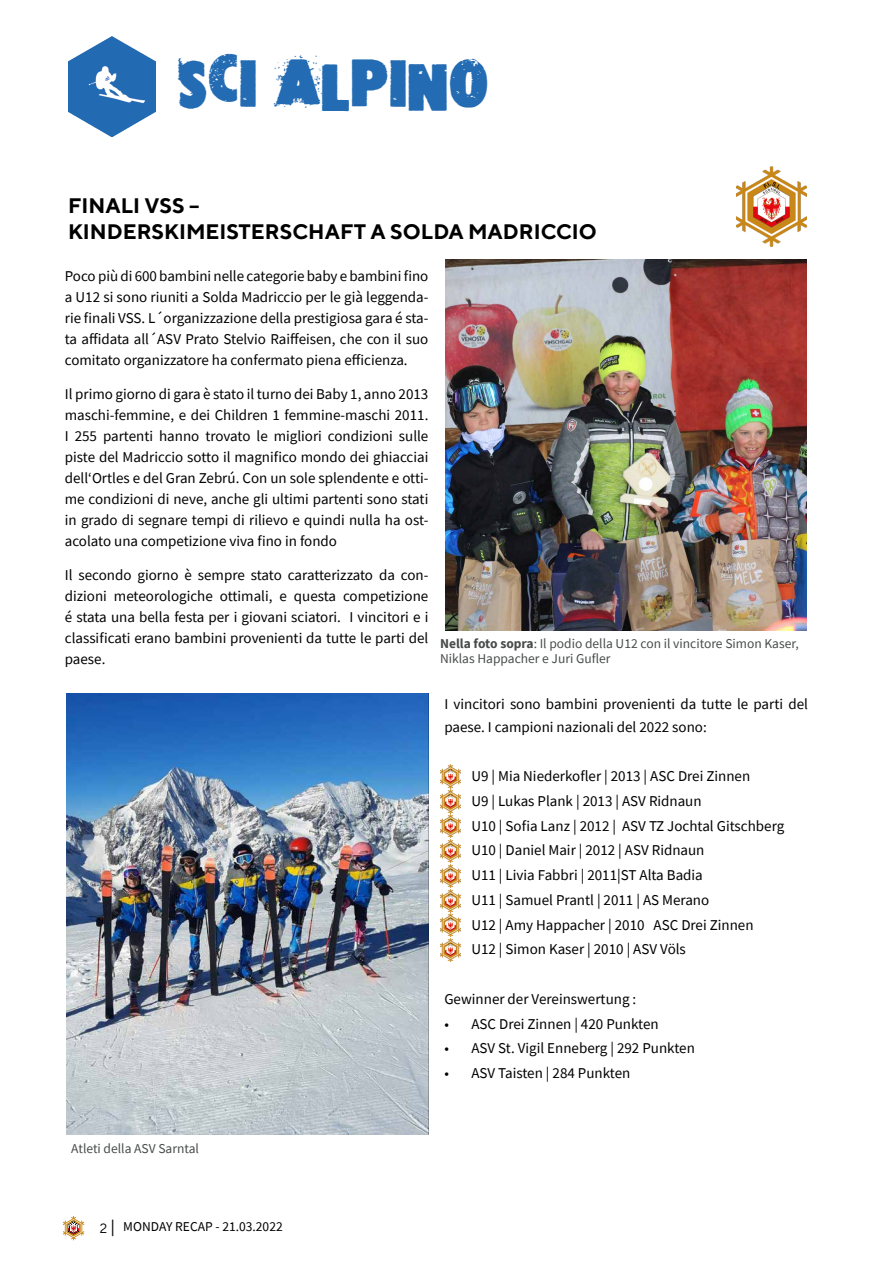
<style>
.page{position:relative;width:893px;height:1263px;background:#fff}
.page>*{position:absolute;margin:0;border:0;box-sizing:border-box;transform-origin:0 0}
.t1{font:45px "Freepress";color:#236bb2}
.t2{font:700 21px/25.5px "TT Norms";color:#000}
.t3{font:15px/21px "Source Sans Pro";color:#000;text-align:justify}
.t4{font:13.5px/15px "Source Sans Pro";color:#484b4a}
.t5{font:13.5px "Source Sans Pro";color:#000}
.s1{font-weight:700}
.s2{font-family:"TT Norms"}
.s3{font-family:"Myriad Pro";font-size:16.5px}
</style>
<div class="page">
<svg style="left:63px;top:1216px;width:21px;height:24px"></svg>
<img style="left:68px;top:36px;width:87px;height:101px">
<img style="left:737px;top:166px;width:70px;height:81px">
<img style="left:445px;top:259px;width:362px;height:371px">
<img style="left:67px;top:693px;width:361px;height:441px">
<img style="left:440px;top:765px;width:20px;height:23px">
<img style="left:440px;top:790px;width:20px;height:146px">
<img style="left:440px;top:938px;width:20px;height:23px">
<h1 class="t1" style="left:178px;top:54px;width:312px">SCI ALPINO</h1>
<h2 class="t2" style="left:68px;top:192px;width:530px">FINALI VSS –<br>KINDERSKIMEISTERSCHAFT A SOLDA MADRICCIO</h2>
<p class="t3" style="left:65px;top:266px;width:365px">Poco più di 600 bambini nelle categorie baby e bambini fino a U12 si sono riuniti a Solda Madriccio per le già leggenda&shy;rie finali VSS. L´organizzazione della prestigiosa gara é sta&shy;ta affidata all´ASV Prato Stelvio Raiffeisen, che con il suo comitato organizzatore ha confermato piena efficienza.</p>
<p class="t3" style="left:65px;top:383px;width:365px">Il primo giorno di gara è stato il turno dei Baby 1, anno 2013 maschi-femmine, e dei Children 1 femmine-maschi 2011.<br>I 255 partenti hanno trovato le migliori condizioni sulle piste del Madriccio sotto il magnifico mondo dei ghiacciai dell‘Ortles e del Gran Zebrú. Con un sole splendente e otti&shy;me condizioni di neve, anche gli ultimi partenti sono stati in grado di segnare tempi di rilievo e quindi nulla ha ost&shy;acolato una competizione viva fino in fondo</p>
<p class="t3" style="left:65px;top:564px;width:365px">Il secondo giorno è sempre stato caratterizzato da con&shy;dizioni meteorologiche ottimali, e questa competizione é stata una bella festa per i giovani sciatori. I vincitori e i classificati erano bambini provenienti da tutte le parti del paese.</p>
<p class="t4" style="left:440px;top:636px;width:360px"><span class="s1">Nella foto sopra</span>: Il podio della U12 con il vincitore Simon Kaser,<br>Niklas Happacher e Juri Gufler</p>
<p class="t3" style="left:444px;top:693px;width:365px;line-height:22.5px">I vincitori sono bambini provenienti da tutte le parti del paese. I campioni nazionali del 2022 sono:</p>
<p class="t3" style="left:444px;top:766px;width:307px">• U9 | Mia Niederkofler | 2013 | ASC Drei Zinnen</p>
<p class="t3" style="left:444px;top:790px;width:259px">• U9 | Lukas Plank | 2013 | ASV Ridnaun</p>
<p class="t3" style="left:444px;top:815px;width:341px">• U10 | Sofia Lanz | 2012 | ASV TZ Jochtal Gitschberg</p>
<p class="t3" style="left:444px;top:840px;width:262px">• U10 | Daniel Mair | 2012 | ASV Ridnaun</p>
<p class="t3" style="left:444px;top:865px;width:260px">• U11 | Livia Fabbri | 2011|ST Alta Badia</p>
<p class="t3" style="left:444px;top:889px;width:266px">• U11 | Samuel Prantl | 2011 | AS Merano</p>
<p class="t3" style="left:444px;top:914px;width:311px">• U12 | Amy Happacher | 2010 ASC Drei Zinnen</p>
<p class="t3" style="left:444px;top:939px;width:243px">• U12 | Simon Kaser | 2010 | ASV Völs</p>
<p class="t3" style="left:444px;top:988px;width:193px">Gewinner der Vereinswertung :</p>
<p class="t3" style="left:444px;top:1013px;width:216px">• ASC Drei Zinnen | 420 Punkten</p>
<p class="t3" style="left:444px;top:1038px;width:252px">• ASV St. Vigil Enneberg | 292 Punkten</p>
<p class="t3" style="left:444px;top:1063px;width:188px">• ASV Taisten | 284 Punkten</p>
<p class="t4" style="left:71px;top:1141px;width:129px">Atleti della ASV Sarntal</p>
<p class="t5" style="left:100px;top:1218px;width:184px"><span class="s2">2</span> <span class="s3">|</span> MONDAY RECAP - 21.03.2022</p>
</div>
